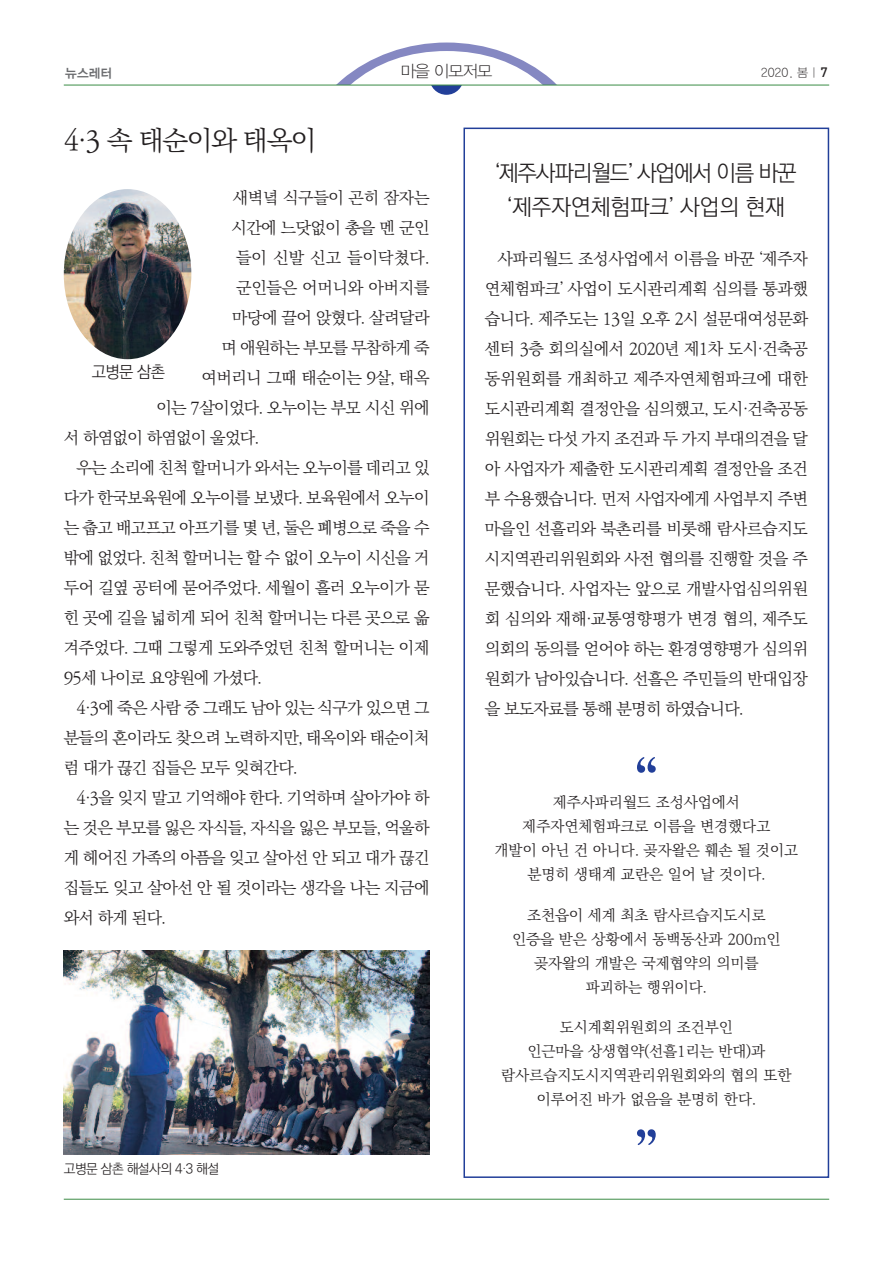
<style>
.page{position:relative;width:893px;height:1263px;background:#fff}
.page>*{position:absolute;margin:0;border:0;box-sizing:border-box;transform-origin:0 0}
.t1{font:27px "Ko Pub World Batang PL";letter-spacing:-.04em;color:#231f20}
.t2{font:22.5px/34px "Ko Pub World Dotum PL";letter-spacing:-.05em;color:#231f20;text-align:center}
.t3{font:16.5px/30px "Ko Pub World Batang PL";letter-spacing:-.04em;color:#231f20;text-align:justify}
.t4{font:16.5px "Ko Pub World Batang PL";letter-spacing:-.02em;color:#231f20}
.t5{font:16.5px "Ko Pub World Batang PL";letter-spacing:.01em;color:#231f20}
.t6{font:16.5px "Ko Pub World Batang PL";letter-spacing:-.015em;color:#231f20}
.t7{font:16.5px "YDVYGO115";letter-spacing:-.05em;color:#231f20}
.t8{font:16.5px "Ko Pub World Dotum PL";color:#231f20}
.t9{font:15px/24px "Ko Pub World Batang PL";color:#231f20;text-align:center}
.t10{font:13.5px "Ko Pub World Dotum PL";letter-spacing:-.04em;color:#231f20}
.t11{font:12.75px "YDVYGO145";color:#6c6d70}
.t12{font:12px "YDVYGO115";color:#231f20}
.s1{font-family:"DIN Pro";font-weight:500;font-size:13.5px}
</style>
<div class="page">
<div style="left:429px;top:61px;width:34px;height:34px;background:#223f99;border-radius:50%"></div>
<svg style="left:336px;top:43px;width:221px;height:42px"></svg>
<hr style="left:64px;top:1199px;width:765px;height:1px;background:#3b8c45">
<hr style="left:64px;top:85px;width:765px;height:1px;background:#3b8c45">
<div style="left:463px;top:128px;width:366px;height:1050px;border:2px solid #223f99"></div>
<img style="left:64px;top:189px;width:127px;height:170px;border-radius:50%">
<svg style="left:637px;top:757px;width:19px;height:16px"></svg>
<svg style="left:637px;top:1129px;width:19px;height:16px"></svg>
<img style="left:64px;top:950px;width:365px;height:204px">
<p class="t11" style="left:65px;top:66px;width:48px">뉴스레터</p>
<p class="t7" style="left:401px;top:62px;width:93px">마을 이모저모</p>
<p class="t12" style="left:760px;top:66px;width:69px">2020. 봄 | <span class="s1">7</span></p>
<h1 class="t1" style="left:64px;top:121px;width:254px">4·3 속 태순이와 태옥이</h1>
<p class="t4" style="left:233px;top:185px;width:198px">새벽녘 식구들이 곤히 잠자는</p>
<p class="t3" style="left:231px;top:213px;width:200px">시간에 느닷없이 총을 멘 군인</p>
<p class="t5" style="left:236px;top:245px;width:195px">들이 신발 신고 들이닥쳤다.</p>
<p class="t6" style="left:236px;top:275px;width:195px">군인들은 어머니와 아버지를</p>
<p class="t3" style="left:232px;top:303px;width:199px">마당에 끌어 앉혔다. 살려달라</p>
<p class="t3" style="left:222px;top:333px;width:209px">며 애원하는 부모를 무참하게 죽</p>
<p class="t3" style="left:201px;top:363px;width:230px">여버리니 그때 태순이는 9살, 태옥</p>
<p class="t3" style="left:156px;top:393px;width:275px">이는 7살이었다. 오누이는 부모 시신 위에</p>
<p class="t3" style="left:64px;top:423px;width:197px">서 하염없이 하염없이 울었다.</p>
<p class="t3" style="left:77px;top:453px;width:354px">우는 소리에 친척 할머니가 와서는 오누이를 데리고 있</p>
<p class="t3" style="left:64px;top:483px;width:367px">다가 한국보육원에 오누이를 보냈다. 보육원에서 오누이</p>
<p class="t3" style="left:64px;top:513px;width:367px">는 춥고 배고프고 아프기를 몇 년, 둘은 폐병으로 죽을 수</p>
<p class="t3" style="left:64px;top:543px;width:367px">밖에 없었다. 친척 할머니는 할 수 없이 오누이 시신을 거</p>
<p class="t3" style="left:64px;top:573px;width:367px">두어 길옆 공터에 묻어주었다. 세월이 흘러 오누이가 묻</p>
<p class="t3" style="left:64px;top:603px;width:367px">힌 곳에 길을 넓히게 되어 친척 할머니는 다른 곳으로 옮</p>
<p class="t4" style="left:64px;top:635px;width:367px">겨주었다. 그때 그렇게 도와주었던 친척 할머니는 이제</p>
<p class="t3" style="left:64px;top:663px;width:200px">95세 나이로 요양원에 가셨다.</p>
<p class="t3" style="left:77px;top:693px;width:354px">4·3에 죽은 사람 중 그래도 남아 있는 식구가 있으면 그</p>
<p class="t3" style="left:64px;top:723px;width:367px">분들의 혼이라도 찾으려 노력하지만, 태옥이와 태순이처</p>
<p class="t3" style="left:64px;top:753px;width:235px">럼 대가 끊긴 집들은 모두 잊혀간다.</p>
<p class="t3" style="left:77px;top:783px;width:354px">4·3을 잊지 말고 기억해야 한다. 기억하며 살아가야 하</p>
<p class="t3" style="left:64px;top:813px;width:367px">는 것은 부모를 잃은 자식들, 자식을 잃은 부모들, 억울하</p>
<p class="t3" style="left:64px;top:843px;width:367px">게 헤어진 가족의 아픔을 잊고 살아선 안 되고 대가 끊긴</p>
<p class="t3" style="left:64px;top:873px;width:367px">집들도 잊고 살아선 안 될 것이라는 생각을 나는 지금에</p>
<p class="t3" style="left:64px;top:903px;width:104px">와서 하게 된다.</p>
<p class="t8" style="left:92px;top:360px;width:75px">고병문 삼촌</p>
<p class="t10" style="left:64px;top:1159px;width:157px">고병문 삼촌 해설사의 4·3 해설</p>
<h2 class="t2" style="left:496px;top:156px;width:303px">‘제주사파리월드’ 사업에서 이름 바꾼 ‘제주자연체험파크’ 사업의 현재</h2>
<p class="t3" style="left:485px;top:244px;width:325px;text-indent:13px">사파리월드 조성사업에서 이름을 바꾼 ‘제주자 연체험파크’ 사업이 도시관리계획 심의를 통과했 습니다. 제주도는 13일 오후 2시 설문대여성문화 센터 3층 회의실에서 2020년 제1차 도시·건축공 동위원회를 개최하고 제주자연체험파크에 대한 도시관리계획 결정안을 심의했고, 도시·건축공동 위원회는 다섯 가지 조건과 두 가지 부대의견을 달 아 사업자가 제출한 도시관리계획 결정안을 조건 부 수용했습니다. 먼저 사업자에게 사업부지 주변 마을인 선흘리와 북촌리를 비롯해 람사르습지도 시지역관리위원회와 사전 협의를 진행할 것을 주 문했습니다. 사업자는 앞으로 개발사업심의위원 회 심의와 재해·교통영향평가 변경 협의, 제주도 의회의 동의를 얻어야 하는 환경영향평가 심의위 원회가 남아있습니다. 선흘은 주민들의 반대입장 을 보도자료를 통해 분명히 하였습니다.</p>
<p class="t9" style="left:495px;top:791px;width:305px">제주사파리월드 조성사업에서 제주자연체험파크로 이름을 변경했다고<br>개발이 아닌 건 아니다. 곶자왈은 훼손 될 것이고 분명히 생태계 교란은 일어 날 것이다.</p>
<p class="t9" style="left:512px;top:903px;width:270px">조천읍이 세계 최초 람사르습지도시로 인증을 받은 상황에서 동백동산과 200m인 곶자왈의 개발은 국제협약의 의미를 파괴하는 행위이다.</p>
<p class="t9" style="left:501px;top:1016px;width:292px">도시계획위원회의 조건부인<br>인근마을 상생협약(선흘1리는 반대)과 람사르습지도시지역관리위원회와의 협의 또한 이루어진 바가 없음을 분명히 한다.</p>
</div>
